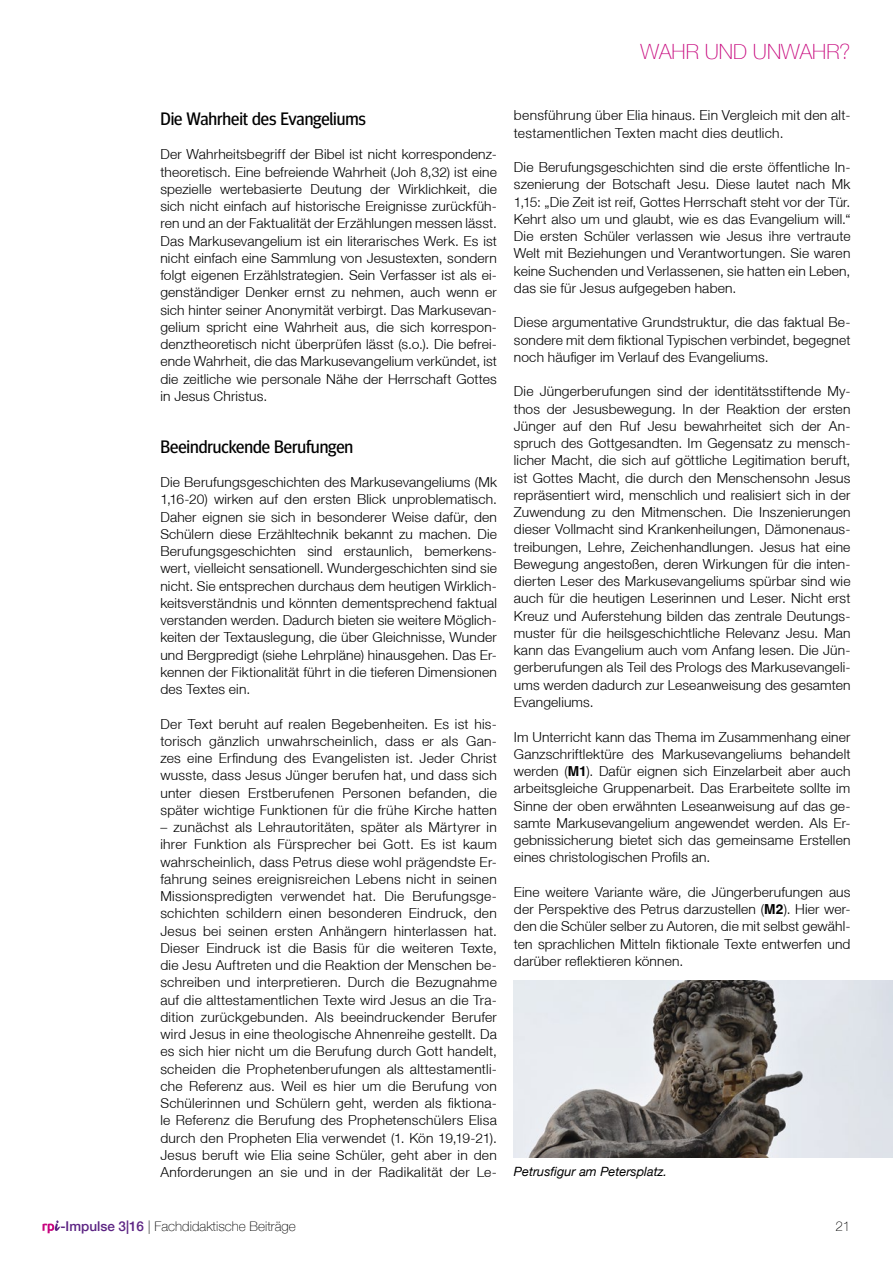
<style>
.page{position:relative;width:893px;height:1263px;background:#fff}
.page>*{position:absolute;margin:0;border:0;box-sizing:border-box;transform-origin:0 0}
.t1{font:100 21px "Helvetica Neue LT";color:#c80b7f}
.t2{font:18px "Meta Headline OT";letter-spacing:-.005em;color:#000}
.t3{font:300 13.8px/17.2px "Helvetica Neue LT";letter-spacing:.015em;color:#000;text-align:justify}
.t4{font:100 13.5px "Helvetica Neue LT";color:#000}
.t5{font:italic 12.75px "Helvetica Neue LT";color:#000}
.s1{font-family:"Helvetica LT";font-weight:700}
.s2{font-weight:500;color:#5c2483}
</style>
<div class="page">
<svg style="left:43px;top:1220px;width:17px;height:13px"></svg>
<img style="left:514px;top:980px;width:379px;height:178px">
<h1 class="t1" style="left:641px;top:40px;width:211px">WAHR UND UNWAHR?</h1>
<h2 class="t2" style="left:160px;top:108px;width:207px">Die Wahrheit des Evangeliums</h2>
<p class="t3" style="left:160px;top:146px;width:338px">Der Wahrheitsbegriff der Bibel ist nicht korrespondenz&shy;theoretisch. Eine befreiende Wahrheit (Joh 8,32) ist eine spezielle wertebasierte Deutung der Wirklichkeit, die sich nicht einfach auf historische Ereignisse zurückfüh&shy;ren und an der Faktualität der Erzählungen messen lässt.<br>Das Markusevangelium ist ein literarisches Werk. Es ist nicht einfach eine Sammlung von Jesustexten, sondern folgt eigenen Erzählstrategien. Sein Verfasser ist als ei&shy;genständiger Denker ernst zu nehmen, auch wenn er sich hinter seiner Anonymität verbirgt. Das Markusevan&shy;gelium spricht eine Wahrheit aus, die sich korrespon&shy;denztheoretisch nicht überprüfen lässt (s.o.). Die befrei&shy;ende Wahrheit, die das Markusevangelium verkündet, ist die zeitliche wie personale Nähe der Herrschaft Gottes in Jesus Christus.</p>
<h2 class="t2" style="left:160px;top:435px;width:194px">Beeindruckende Berufungen</h2>
<p class="t3" style="left:160px;top:473px;width:338px">Die Berufungsgeschichten des Markusevangeliums (Mk 1,16-20) wirken auf den ersten Blick unproblematisch.<br>Daher eignen sie sich in besonderer Weise dafür, den Schülern diese Erzähltechnik bekannt zu machen. Die Berufungsgeschichten sind erstaunlich, bemerkens&shy;wert, vielleicht sensationell. Wundergeschichten sind sie nicht. Sie entsprechen durchaus dem heutigen Wirklich&shy;keitsverständnis und könnten dementsprechend faktual verstanden werden. Dadurch bieten sie weitere Möglich&shy;keiten der Textauslegung, die über Gleichnisse, Wunder und Bergpredigt (siehe Lehrpläne) hinausgehen. Das Er&shy;kennen der Fiktionalität führt in die tieferen Dimensionen des Textes ein.</p>
<p class="t3" style="left:160px;top:715px;width:338px">Der Text beruht auf realen Begebenheiten. Es ist his&shy;torisch gänzlich unwahrscheinlich, dass er als Gan&shy;zes eine Erfindung des Evangelisten ist. Jeder Christ wusste, dass Jesus Jünger berufen hat, und dass sich unter diesen Erstberufenen Personen befanden, die später wichtige Funktionen für die frühe Kirche hatten</p>
<p class="t3" style="left:160px;top:818px;width:338px">– zunächst als Lehrautoritäten, später als Märtyrer in ihrer Funktion als Fürsprecher bei Gott. Es ist kaum wahrscheinlich, dass Petrus diese wohl prägendste Er&shy;fahrung seines ereignisreichen Lebens nicht in seinen Missionspredigten verwendet hat. Die Berufungsge&shy;schichten schildern einen besonderen Eindruck, den Jesus bei seinen ersten Anhängern hinterlassen hat.<br>Dieser Eindruck ist die Basis für die weiteren Texte, die Jesu Auftreten und die Reaktion der Menschen be&shy;schreiben und interpretieren. Durch die Bezugnahme auf die alttestamentlichen Texte wird Jesus an die Tra&shy;dition zurückgebunden. Als beeindruckender Berufer wird Jesus in eine theologische Ahnenreihe gestellt. Da es sich hier nicht um die Berufung durch Gott handelt, scheiden die Prophetenberufungen als alttestamentli&shy;che Referenz aus. Weil es hier um die Berufung von Schülerinnen und Schülern geht, werden als fiktiona&shy;le Referenz die Berufung des Prophetenschülers Elisa durch den Propheten Elia verwendet (1. Kön 19,19-21).<br>Jesus beruft wie Elia seine Schüler, geht aber in den Anforderungen an sie und in der Radikalität der Le-</p>
<p class="t3" style="left:514px;top:107px;width:338px">bensführung über Elia hinaus. Ein Vergleich mit den alt&shy;testamentlichen Texten macht dies deutlich.</p>
<p class="t3" style="left:514px;top:158px;width:338px">Die Berufungsgeschichten sind die erste öffentliche In&shy;szenierung der Botschaft Jesu. Diese lautet nach Mk 1,15: „Die Zeit ist reif, Gottes Herrschaft steht vor der Tür.<br>Kehrt also um und glaubt, wie es das Evangelium will.“ Die ersten Schüler verlassen wie Jesus ihre vertraute Welt mit Beziehungen und Verantwortungen. Sie waren keine Suchenden und Verlassenen, sie hatten ein Leben, das sie für Jesus aufgegeben haben.</p>
<p class="t3" style="left:514px;top:314px;width:338px">Diese argumentative Grundstruktur, die das faktual Be&shy;sondere mit dem fiktional Typischen verbindet, begegnet noch häufiger im Verlauf des Evangeliums.</p>
<p class="t3" style="left:514px;top:383px;width:338px">Die Jüngerberufungen sind der identitätsstiftende My&shy;thos der Jesusbewegung. In der Reaktion der ersten Jünger auf den Ruf Jesu bewahrheitet sich der An&shy;spruch des Gottgesandten. Im Gegensatz zu mensch&shy;licher Macht, die sich auf göttliche Legitimation beruft, ist Gottes Macht, die durch den Menschensohn Jesus repräsentiert wird, menschlich und realisiert sich in der Zuwendung zu den Mitmenschen. Die Inszenierungen dieser Vollmacht sind Krankenheilungen, Dämonenaus&shy;treibungen, Lehre, Zeichenhandlungen. Jesus hat eine Bewegung angestoßen, deren Wirkungen für die inten&shy;dierten Leser des Markusevangeliums spürbar sind wie auch für die heutigen Leserinnen und Leser. Nicht erst Kreuz und Auferstehung bilden das zentrale Deutungs&shy;muster für die heilsgeschichtliche Relevanz Jesu. Man kann das Evangelium auch vom Anfang lesen. Die Jün&shy;gerberufungen als Teil des Prologs des Markusevangeli&shy;ums werden dadurch zur Leseanweisung des gesamten Evangeliums.</p>
<p class="t3" style="left:514px;top:728px;width:338px">Im Unterricht kann das Thema im Zusammenhang einer Ganzschriftlektüre des Markusevangeliums behandelt werden (<span class="s1">M1</span>). Dafür eignen sich Einzelarbeit aber auch arbeitsgleiche Gruppenarbeit. Das Erarbeitete sollte im Sinne der oben erwähnten Leseanweisung auf das ge&shy;samte Markusevangelium angewendet werden. Als Er&shy;gebnissicherung bietet sich das gemeinsame Erstellen eines christologischen Profils an.</p>
<p class="t3" style="left:514px;top:883px;width:338px">Eine weitere Variante wäre, die Jüngerberufungen aus der Perspektive des Petrus darzustellen (<span class="s1">M2</span>). Hier wer&shy;den die Schüler selber zu Autoren, die mit selbst gewähl&shy;ten sprachlichen Mitteln fiktionale Texte entwerfen und darüber reflektieren können.</p>
<p class="t5" style="left:514px;top:1163px;width:155px">Petrusfigur am Petersplatz.</p>
<p class="t4" style="left:60px;top:1218px;width:237px"><span class="s2">-Impulse 3|16</span> | Fachdidaktische Beiträge</p>
<p class="t4" style="left:835px;top:1218px;width:17px">21</p>
</div>
